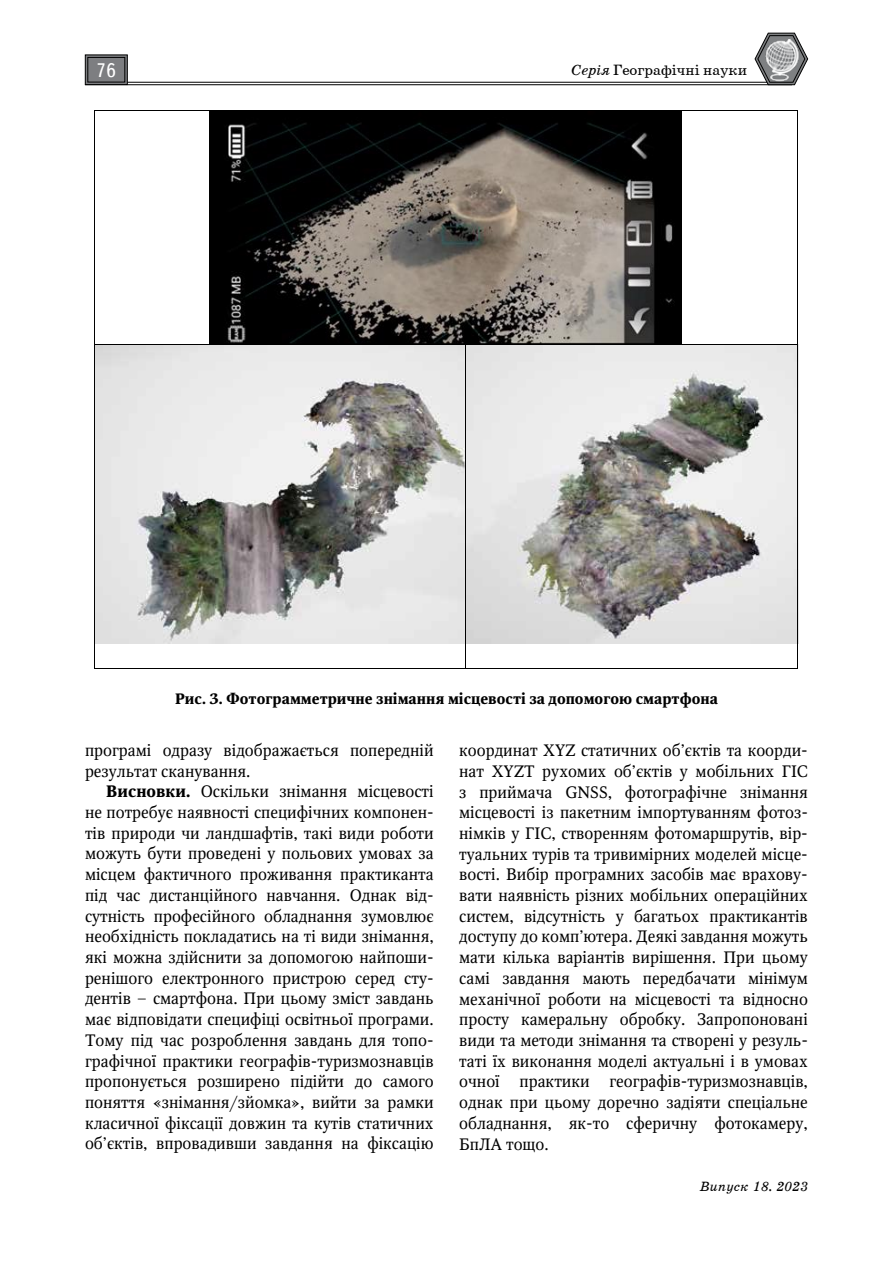
<style>
.page{position:relative;width:893px;height:1263px;background:#fff}
.page>*{position:absolute;margin:0;border:0;box-sizing:border-box;transform-origin:0 0}
.t1{font:19.5px "Ukrainian Text";color:#fff}
.t2{font:16.5px/20.7px "Octava";color:#000;text-align:justify}
.t3{font:700 15px "Octava";color:#000}
.t4{font:15px "School Book C";color:#000}
.t5{font:italic 13.5px "Ukrainian School";color:#000}
.s1{font-style:italic}
.s2{font-weight:700}
</style>
<div class="page">
<hr style="left:85px;top:82px;width:707px;height:1px;background:#000">
<hr style="left:85px;top:84px;width:707px;height:1px;background:#000">
<svg style="left:85px;top:54px;width:43px;height:30px"></svg>
<div style="left:88px;top:57px;width:37px;height:25px;border:1px solid #000"></div>
<svg style="left:754px;top:32px;width:54px;height:53px"></svg>
<img style="left:761px;top:39px;width:43px;height:43px">
<img style="left:209px;top:111px;width:473px;height:233px">
<hr style="left:95px;top:110px;width:702px;height:1px;background:#000">
<hr style="left:94px;top:110px;width:1px;height:234px;background:#000">
<hr style="left:797px;top:110px;width:1px;height:234px;background:#000">
<img style="left:95px;top:345px;width:370px;height:298px">
<img style="left:466px;top:345px;width:333px;height:298px">
<hr style="left:95px;top:344px;width:370px;height:1px;background:#000">
<hr style="left:466px;top:344px;width:331px;height:1px;background:#000">
<hr style="left:94px;top:345px;width:1px;height:323px;background:#000">
<hr style="left:95px;top:668px;width:370px;height:1px;background:#000">
<hr style="left:465px;top:345px;width:1px;height:323px;background:#000">
<hr style="left:466px;top:668px;width:331px;height:1px;background:#000">
<hr style="left:797px;top:345px;width:1px;height:323px;background:#000">
<p class="t1" style="left:96px;top:60px;width:22px">76</p>
<p class="t4" style="left:572px;top:62px;width:177px"><span class="s1">Серія</span> Географічні науки</p>
<p class="t3" style="left:175px;top:689px;width:544px">Рис. 3. Фотограмметричне знімання місцевості за допомогою смартфона</p>
<p class="t2" style="left:85px;top:740px;width:350px">програмі одразу відображається попередній результат сканування.</p>
<p class="t2" style="left:85px;top:781px;width:350px;text-indent:21px"><span class="s2">Висновки.</span> Оскільки знімання місцевості не потребує наявності специфічних компонен&shy;тів природи чи ландшафтів, такі види роботи можуть бути проведені у польових умовах за місцем фактичного проживання практиканта під час дистанційного навчання. Однак від&shy;сутність професійного обладнання зумовлює необхідність покладатись на ті види знімання, які можна здійснити за допомогою найпоши&shy;ренішого електронного пристрою серед сту&shy;дентів – смартфона. При цьому зміст завдань має відповідати специфіці освітньої програми.<br>Тому під час розроблення завдань для топо&shy;графічної практики географів-туризмознавців пропонується розширено підійти до самого поняття «знімання/зйомка», вийти за рамки класичної фіксації довжин та кутів статичних об’єктів, впровадивши завдання на фіксацію</p>
<p class="t2" style="left:459px;top:740px;width:350px">координат XYZ статичних об’єктів та коорди&shy;нат XYZT рухомих об’єктів у мобільних ГІС з приймача GNSS, фотографічне знімання місцевості із пакетним імпортуванням фотоз&shy;німків у ГІС, створенням фотомаршрутів, вір&shy;туальних турів та тривимірних моделей місце&shy;вості. Вибір програмних засобів має врахову&shy;вати наявність різних мобільних операційних систем, відсутність у багатьох практикантів доступу до комп’ютера. Деякі завдання можуть мати кілька варіантів вирішення. При цьому самі завдання мають передбачати мінімум механічної роботи на місцевості та відносно просту камеральну обробку. Запропоновані види та методи знімання та створені у резуль&shy;таті їх виконання моделі актуальні і в умовах очної практики географів-туризмознавців, однак при цьому доречно задіяти спеціальне обладнання, як-то сферичну фотокамеру, БпЛА тощо.</p>
<p class="t5" style="left:700px;top:1179px;width:109px">Випуск 18. 2023</p>
</div>
